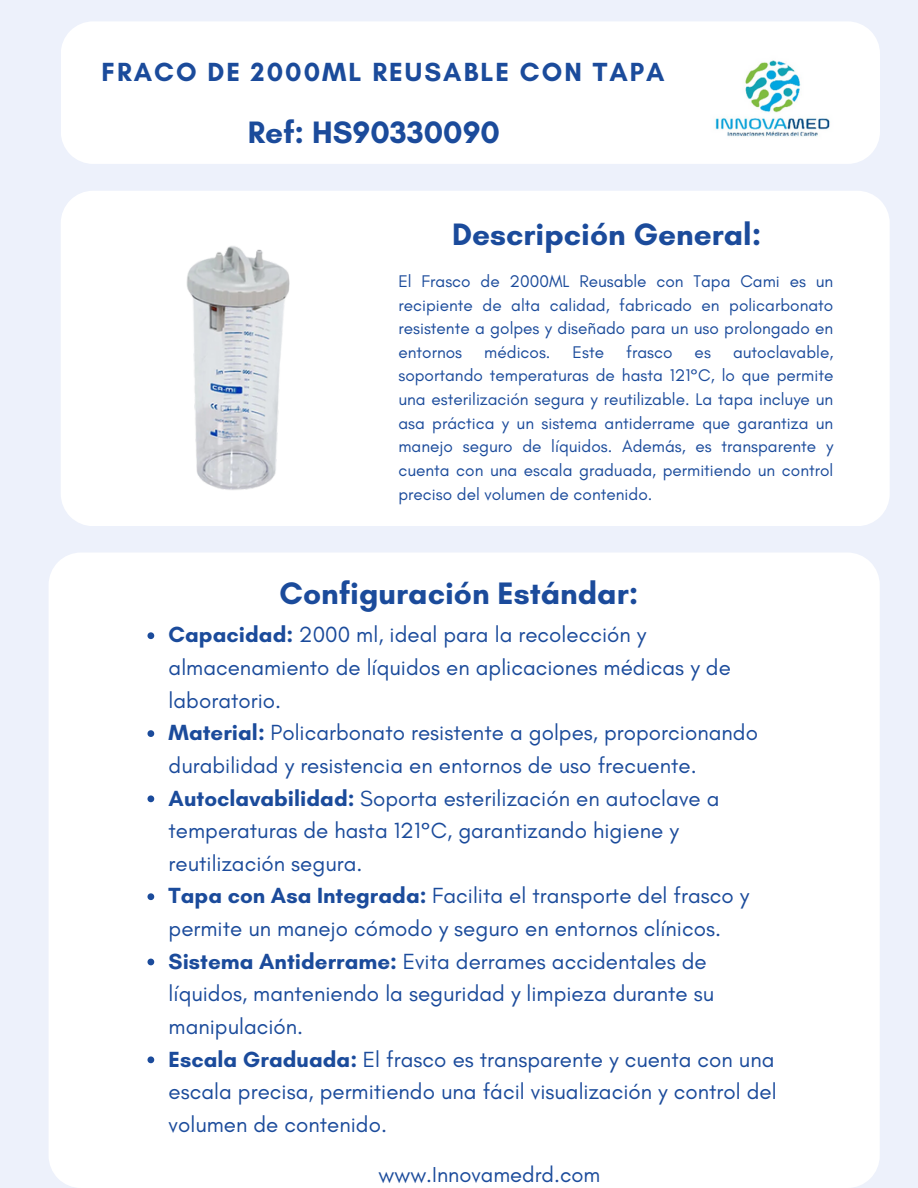
<style>
.page{position:relative;width:918px;height:1188px;background:#edf1fb}
.page>*{position:absolute;margin:0;border:0;box-sizing:border-box;transform-origin:0 0}
.t1{font:700 31.65px "Glacial Indifference";color:#1b4b9b}
.t2{font:700 31.5px "Glacial Indifference";color:#1b4b9b}
.t3{font:700 26.7px "Glacial Indifference";letter-spacing:.075em;color:#1b4b9b}
.t4{font:22.35px/32.7px "Glacial Indifference";color:#1b4b9b}
.t5{font:22.05px "Glacial Indifference";color:#1b4b9b}
.t6{font:17.25px/23.7px "Glacial Indifference";color:#1b4b9b;text-align:justify}
.s1{font-weight:700}
</style>
<div class="page">
<div style="left:61px;top:22px;width:819px;height:142px;background:#fff"></div>
<div style="left:49px;top:553px;width:831px;height:635px;background:#fff"></div>
<div style="left:61px;top:191px;width:829px;height:335px;background:#fff"></div>
<img style="left:697px;top:47px;width:148px;height:105px;border-radius:19px">
<img style="left:157px;top:236px;width:156px;height:264px">
<svg style="left:147px;top:632px;width:7px;height:7px"></svg>
<svg style="left:147px;top:730px;width:7px;height:7px"></svg>
<svg style="left:147px;top:795px;width:7px;height:7px"></svg>
<svg style="left:147px;top:893px;width:7px;height:7px"></svg>
<svg style="left:147px;top:959px;width:7px;height:6px"></svg>
<svg style="left:147px;top:1056px;width:7px;height:7px"></svg>
<p class="t3" style="left:102px;top:55px;width:565px">FRACO DE 2000ML REUSABLE CON TAPA</p>
<h3 class="t2" style="left:248px;top:113px;width:254px">Ref: HS90330090</h3>
<p class="t2" style="left:452px;top:216px;width:311px">Descripción General:</p>
<p class="t6" style="left:398px;top:269px;width:436px">El Frasco de 2000ML Reusable con Tapa Cami es un recipiente de alta calidad, fabricado en policarbonato resistente a golpes y diseñado para un uso prolongado en entornos</p>
<p class="t6" style="left:398px;top:340px;width:436px;text-indent:335px">autoclavable, soportando temperaturas de hasta 121°C, lo que permite una esterilización segura y reutilizable. La tapa incluye un asa práctica y un sistema antiderrame que garantiza un manejo seguro de líquidos. Además, es transparente y cuenta con una escala graduada, permitiendo un control preciso del volumen de contenido.</p>
<p class="t6" style="left:484px;top:340px;width:68px">médicos.</p>
<p class="t6" style="left:573px;top:340px;width:33px">Este</p>
<p class="t6" style="left:626px;top:340px;width:48px">frasco</p>
<p class="t6" style="left:695px;top:340px;width:18px">es</p>
<p class="t1" style="left:280px;top:573px;width:360px">Configuración Estándar:</p>
<p class="t4" style="left:169px;top:618px;width:564px"><span class="s1">Capacidad:</span> 2000 ml, ideal para la recolección y almacenamiento de líquidos en aplicaciones médicas y de laboratorio.</p>
<p class="t4" style="left:169px;top:716px;width:591px"><span class="s1">Material:</span> Policarbonato resistente a golpes, proporcionando durabilidad y resistencia en entornos de uso frecuente.</p>
<h1 class="t4" style="left:169px;top:781px;width:552px"><span class="s1">Autoclavabilidad:</span> Soporta esterilización en autoclave a temperaturas de hasta 121°C, garantizando higiene y reutilización segura.</h1>
<p class="t4" style="left:169px;top:879px;width:582px"><span class="s1">Tapa con Asa Integrada:</span> Facilita el transporte del frasco y permite un manejo cómodo y seguro en entornos clínicos.</p>
<h1 class="t4" style="left:169px;top:945px;width:547px"><span class="s1">Sistema Antiderrame:</span> Evita derrames accidentales de líquidos, manteniendo la seguridad y limpieza durante su manipulación.</h1>
<p class="t4" style="left:169px;top:1042px;width:610px;text-align:justify"><span class="s1">Escala Graduada:</span> El frasco es transparente y cuenta con una escala precisa, permitiendo una fácil visualización y control del volumen de contenido.</p>
<p class="t5" style="left:379px;top:1161px;width:223px">www.Innovamedrd.com</p>
</div>
